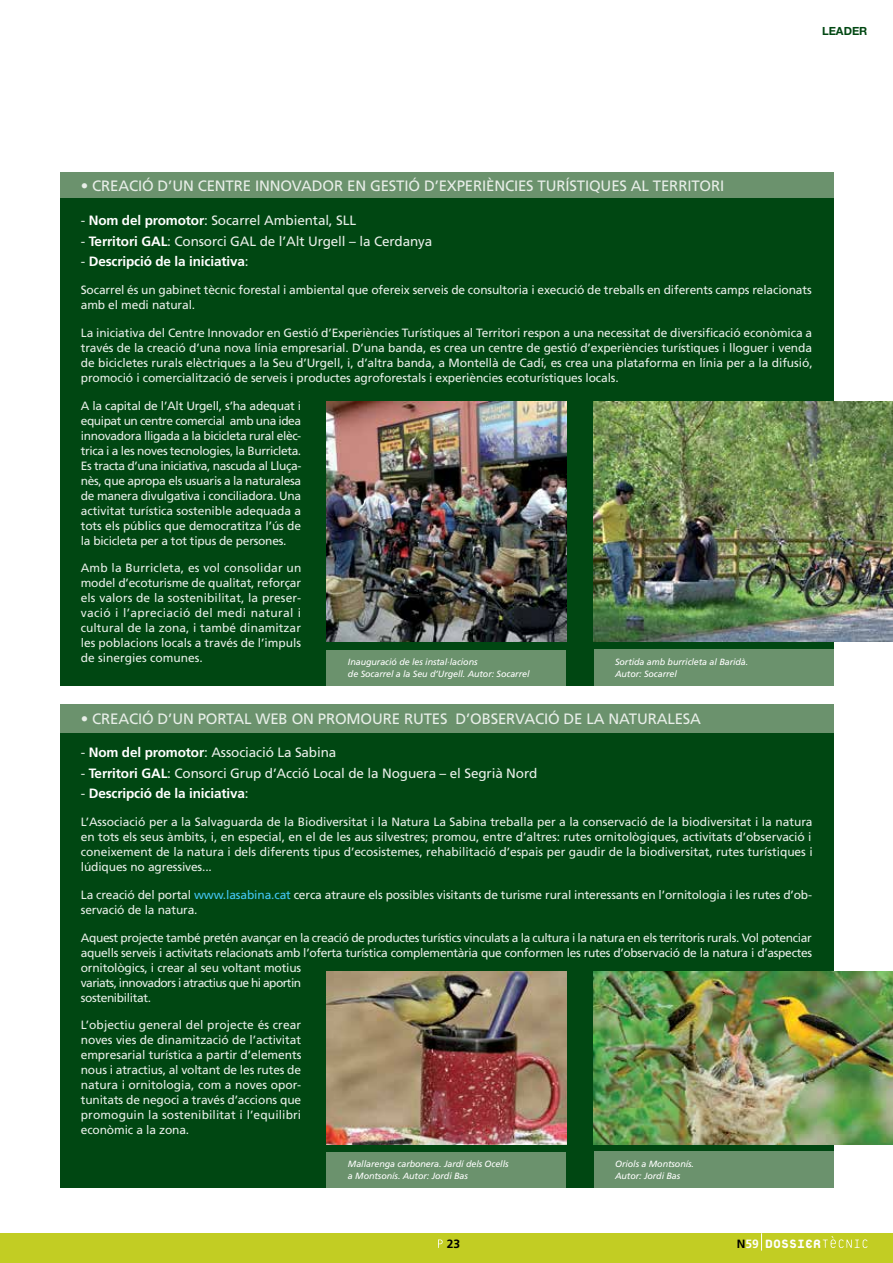
<style>
.page{position:relative;width:893px;height:1263px;background:#fff}
.page>*{position:absolute;margin:0;border:0;box-sizing:border-box;transform-origin:0 0}
.t1{font:800 18px "Platelet";color:#fff;scale:.96 1}
.t2{font:15px "Frutiger";letter-spacing:-.01em;color:#e8eee8}
.t3{font:13.5px "Frutiger";letter-spacing:-.01em;color:#e8eee8}
.t4{font:700 13.5px "Frutiger";letter-spacing:-.01em;color:#fff}
.t5{font:12px/15px "Frutiger";letter-spacing:-.01em;color:#e8eee8;text-align:justify}
.t6{font:12px/15px "Frutiger";letter-spacing:-.03em;color:#e8eee8}
.t7{font:700 12px "Frutiger";color:#000}
.t8{font:700 11.25px "Helvetica Neue LT Pro";color:#004712}
.t9{font:italic 9px/12px "Frutiger";letter-spacing:-.01em;color:#fff}
.s1{font-weight:700;color:#fff}
.s2{font-weight:400;color:#e8eee8}
.s3{color:#44c8f5}
.s4{font-family:"Frutiger";font-weight:700;font-size:12px;color:#000}
.s5{font-family:"Frutiger";font-weight:700;font-size:12px}
</style>
<div class="page">
<div style="left:0;top:1233px;width:893px;height:30px;background:#c2cd23"></div>
<svg style="left:761px;top:1233px;width:1px;height:17px"></svg>
<svg style="left:823px;top:1236px;width:44px;height:12px"></svg>
<svg style="left:438px;top:1239px;width:5px;height:9px"></svg>
<div style="left:60px;top:704px;width:773px;height:484px;background:#004712"></div>
<div style="left:60px;top:172px;width:773px;height:513px;background:#004712"></div>
<div style="left:60px;top:704px;width:773px;height:28px;background:#6b926d"></div>
<div style="left:60px;top:172px;width:773px;height:26px;background:#6b926d"></div>
<img style="left:594px;top:971px;width:299px;height:173px">
<img style="left:594px;top:402px;width:299px;height:240px">
<img style="left:327px;top:971px;width:239px;height:173px">
<img style="left:327px;top:402px;width:239px;height:240px">
<div style="left:327px;top:1152px;width:239px;height:36px;background:#6b926d"></div>
<div style="left:327px;top:650px;width:239px;height:35px;background:#6b926d"></div>
<div style="left:594px;top:1151px;width:239px;height:37px;background:#6b926d"></div>
<div style="left:594px;top:649px;width:239px;height:36px;background:#6b926d"></div>
<p class="t8" style="left:822px;top:24px;width:47px">LEADER</p>
<p class="t2" style="left:81px;top:177px;width:645px">• Creació d’un Ce ntreI nnovador e n Gestió d’Expe riències Turístiques al Te rritori</p>
<p class="t3" style="left:81px;top:212px;width:277px">- <span class="s1">Nom del promotor</span>: Socarrel Ambiental, SLL</p>
<p class="t3" style="left:81px;top:233px;width:353px">- <span class="s1">Territori GAL</span>: Consorci GAL de l’Alt Urgell – la Cerdanya</p>
<p class="t4" style="left:81px;top:254px;width:169px"><span class="s2">-</span> Descripció de la iniciativa<span class="s2">:</span></p>
<p class="t5" style="left:81px;top:282px;width:732px">Socarrel és un gabinet tècnic forestal i ambiental que ofereix serveis de consultoria i execució de treballs en diferents camps relacionats amb el medi natural.</p>
<p class="t5" style="left:81px;top:325px;width:733px">La iniciativa del Centre Innovador en Gestió d’Experiències Turístiques al Territori respon a una necessitat de diversificació econòmica a través de la creació d’una nova línia empresarial. D’una banda, es crea un centre de gestió d’experiències turístiques i lloguer i venda de bicicletes rurals elèctriques a la Seu d’Urgell, i, d’altra banda, a Montellà de Cadí, es crea una plataforma en línia per a la difusió, promoció i comercialització de serveis i productes agroforestals i experiències ecoturístiques locals.</p>
<p class="t5" style="left:81px;top:398px;width:222px">A la capital de l’Alt Urgell, s’ha adequat i equipat un centre comercial amb una idea innovadora lligada a la bicicleta rural elèc&shy;trica i a les noves tecnologies, la Burricleta.<br>Es tracta d’una iniciativa, nascuda al Lluça&shy;nès, que apropa els usuaris a la naturalesa de manera divulgativa i conciliadora. Una activitat turística sostenible adequada a tots els públics que democratitza l’ús de la bicicleta per a tot tipus de persones.</p>
<p class="t5" style="left:81px;top:561px;width:222px">Amb la Burricleta, es vol consolidar un model d’ecoturisme de qualitat, reforçar els valors de la sostenibilitat, la preser&shy;vació i l’apreciació del medi natural i cultural de la zona, i també dinamitzar les poblacions locals a través de l’impuls de sinergies comunes.</p>
<p class="t9" style="left:615px;top:655px;width:135px">Sortida amb burricleta al Baridà.<br>Autor: Socarrel</p>
<p class="t9" style="left:348px;top:656px;width:183px">Inauguració de les instal·lacions<br>de Socarrel a la Seu d’Urgell. Autor: Socarrel</p>
<p class="t2" style="left:81px;top:710px;width:179px">• Creació d’un portal web</p>
<p class="t2" style="left:292px;top:710px;width:411px">on promoure rutes d’obse rvació de la naturalesa</p>
<p class="t3" style="left:81px;top:744px;width:257px">- <span class="s1">Nom del promotor</span>: Associació La Sabina</p>
<p class="t3" style="left:81px;top:765px;width:458px">- <span class="s1">Territori GAL</span>: Consorci Grup d’Acció Local de la Noguera – el Segrià Nord</p>
<p class="t4" style="left:81px;top:786px;width:169px"><span class="s2">-</span> Descripció de la iniciativa<span class="s2">:</span></p>
<p class="t5" style="left:81px;top:814px;width:733px">L’Associació per a la Salvaguarda de la Biodiversitat i la Natura La Sabina treballa per a la conservació de la biodiversitat i la natura en tots els seus àmbits, i, en especial, en el de les aus silvestres; promou, entre d’altres: rutes ornitològiques, activitats d’observació i coneixement de la natura i dels diferents tipus d’ecosistemes, rehabilitació d’espais per gaudir de la biodiversitat, rutes turístiques i lúdiques no agressives...</p>
<p class="t5" style="left:81px;top:887px;width:733px">La creació del portal <span class="s3">www.lasabina.cat</span> cerca atraure els possibles visitants de turisme rural interessants en l’ornitologia i les rutes d’ob&shy;servació de la natura.</p>
<p class="t6" style="left:81px;top:930px;width:733px">Aquest projecte també pretén avançar en la creació de productes turístics vinculats a la cultura i la natura en els territoris rurals. Vol potenciar aquells serveis i activitats relacionats amb l’oferta turística complementària que conformen les rutes d’observació de la natura i d’aspectes ornitològics, i crear al seu voltant motius<br>variats, innovadors i atractius que hi aportin<br>sostenibilitat.</p>
<p class="t5" style="left:81px;top:1018px;width:222px">L’objectiu general del projecte és crear noves vies de dinamització de l’activitat empresarial turística a partir d’elements nous i atractius, al voltant de les rutes de natura i ornitologia, com a noves opor&shy;tunitats de negoci a través d’accions que promoguin la sostenibilitat i l’equilibri econòmic a la zona.</p>
<p class="t9" style="left:348px;top:1158px;width:162px">Mallarenga carbonera. Jardí dels Ocells a Montsonís. Autor: Jordi Bas</p>
<p class="t9" style="left:615px;top:1158px;width:80px">Oriols a Montsonís.<br>Autor: Jordi Bas</p>
<p class="t7" style="left:447px;top:1236px;width:15px">23</p>
<h1 class="t1" style="left:737px;top:1235px;width:89px"><span class="s4">N</span><span class="s5">59</span> DOSSIER</h1>
</div>
